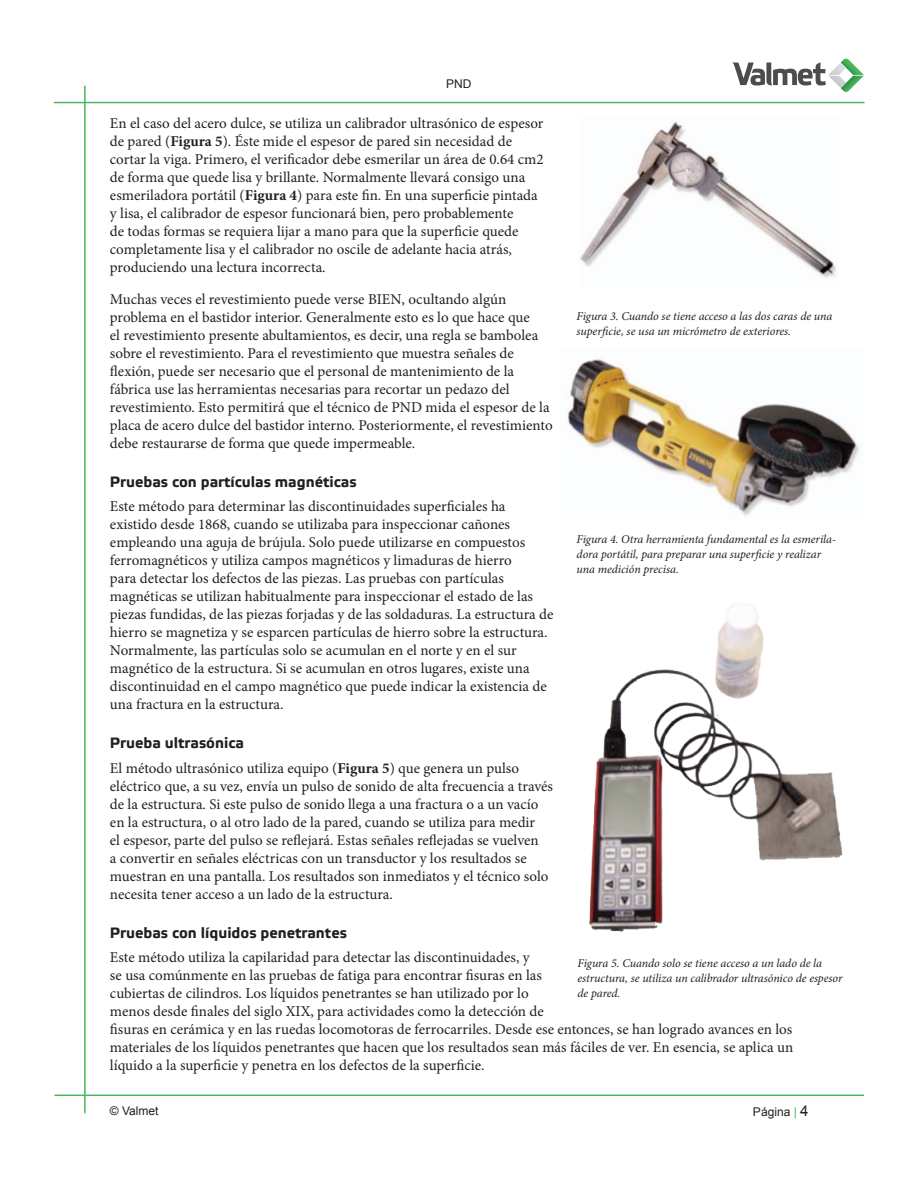
<style>
.page{position:relative;width:918px;height:1188px;background:#fff}
.page>*{position:absolute;margin:0;border:0;box-sizing:border-box;transform-origin:0 0}
.t1{font:15px/18px "Minion Pro";color:#231f20}
.t2{font:700 15px "Etelka Text";color:#231f20}
.t3{font:italic 12px/15px "Minion Pro";letter-spacing:-.005em;color:#231f20}
.t4{font:12px "Arial";color:#231f20}
.s1{font-weight:700}
.s2{color:#48b85c}
.s3{font-size:15px}
</style>
<div class="page">
<hr style="left:54px;top:102px;width:810px;height:1px;background:#48b85c">
<hr style="left:54px;top:1095px;width:810px;height:1px;background:#48b85c">
<hr style="left:84px;top:86px;width:2px;height:1027px;background:#48b85c">
<svg style="left:732px;top:59px;width:132px;height:33px"></svg>
<img style="left:580px;top:121px;width:257px;height:157px">
<img style="left:567px;top:359px;width:293px;height:157px">
<img style="left:589px;top:604px;width:254px;height:328px">
<p class="t4" style="left:446px;top:76px;width:27px">PND</p>
<p class="t1" style="left:110px;top:114px;width:435px">En el caso del acero dulce, se utiliza un calibrador ultrasónico de espesor de pared (<span class="s1">Figura 5</span>). Éste mide el espesor de pared sin necesidad de cortar la viga. Primero, el verificador debe esmerilar un área de 0.64 cm2 de forma que quede lisa y brillante. Normalmente llevará consigo una esmeriladora portátil (<span class="s1">Figura 4</span>) para este fin. En una superficie pintada y lisa, el calibrador de espesor funcionará bien, pero probablemente<br>de todas formas se requiera lijar a mano para que la superficie quede completamente lisa y el calibrador no oscile de adelante hacia atrás, produciendo una lectura incorrecta.</p>
<p class="t1" style="left:110px;top:290px;width:444px">Muchas veces el revestimiento puede verse BIEN, ocultando algún problema en el bastidor interior. Generalmente esto es lo que hace que<br>el revestimiento presente abultamientos, es decir, una regla se bambolea sobre el revestimiento. Para el revestimiento que muestra señales de flexión, puede ser necesario que el personal de mantenimiento de la fábrica use las herramientas necesarias para recortar un pedazo del revestimiento. Esto permitirá que el técnico de PND mida el espesor de la placa de acero dulce del bastidor interno. Posteriormente, el revestimiento debe restaurarse de forma que quede impermeable.</p>
<p class="t2" style="left:110px;top:472px;width:248px">Pruebas con partículas magnéticas</p>
<p class="t1" style="left:110px;top:498px;width:445px">Este método para determinar las discontinuidades superficiales ha existido desde 1868, cuando se utilizaba para inspeccionar cañones empleando una aguja de brújula. Solo puede utilizarse en compuestos ferromagnéticos y utiliza campos magnéticos y limaduras de hierro<br>para detectar los defectos de las piezas. Las pruebas con partículas magnéticas se utilizan habitualmente para inspeccionar el estado de las piezas fundidas, de las piezas forjadas y de las soldaduras. La estructura de hierro se magnetiza y se esparcen partículas de hierro sobre la estructura.<br>Normalmente, las partículas solo se acumulan en el norte y en el sur magnético de la estructura. Si se acumulan en otros lugares, existe una discontinuidad en el campo magnético que puede indicar la existencia de una fractura en la estructura.</p>
<p class="t2" style="left:110px;top:733px;width:136px">Prueba ultrasónica</p>
<p class="t1" style="left:110px;top:759px;width:445px">El método ultrasónico utiliza equipo (<span class="s1">Figura 5</span>) que genera un pulso eléctrico que, a su vez, envía un pulso de sonido de alta frecuencia a través de la estructura. Si este pulso de sonido llega a una fractura o a un vacío en la estructura, o al otro lado de la pared, cuando se utiliza para medir<br>el espesor, parte del pulso se reflejará. Estas señales reflejadas se vuelven<br>a convertir en señales eléctricas con un transductor y los resultados se muestran en una pantalla. Los resultados son inmediatos y el técnico solo necesita tener acceso a un lado de la estructura.</p>
<p class="t2" style="left:110px;top:923px;width:238px">Pruebas con líquidos penetrantes</p>
<p class="t1" style="left:110px;top:949px;width:685px">Este método utiliza la capilaridad para detectar las discontinuidades, y<br>se usa comúnmente en las pruebas de fatiga para encontrar fisuras en las<br>cubiertas de cilindros. Los líquidos penetrantes se han utilizado por lo<br>menos desde finales del siglo XIX, para actividades como la detección de<br>fisuras en cerámica y en las ruedas locomotoras de ferrocarriles. Desde ese entonces, se han logrado avances en los materiales de los líquidos penetrantes que hacen que los resultados sean más fáciles de ver. En esencia, se aplica un líquido a la superficie y penetra en los defectos de la superficie.</p>
<p class="t3" style="left:577px;top:308px;width:257px">Figura 3. Cuando se tiene acceso a las dos caras de una superficie, se usa un micrómetro de exteriores.</p>
<p class="t3" style="left:577px;top:532px;width:261px">Figura 4. Otra herramienta fundamental es la esmerila&shy;dora portátil, para preparar una superficie y realizar una medición precisa.</p>
<p class="t3" style="left:578px;top:956px;width:266px">Figura 5. Cuando solo se tiene acceso a un lado de la estructura, se utiliza un calibrador ultrasónico de espesor de pared.</p>
<p class="t4" style="left:110px;top:1103px;width:50px">© Valmet</p>
<p class="t4" style="left:753px;top:1104px;width:57px">Página <span class="s2">|</span> <span class="s3">4</span></p>
</div>
